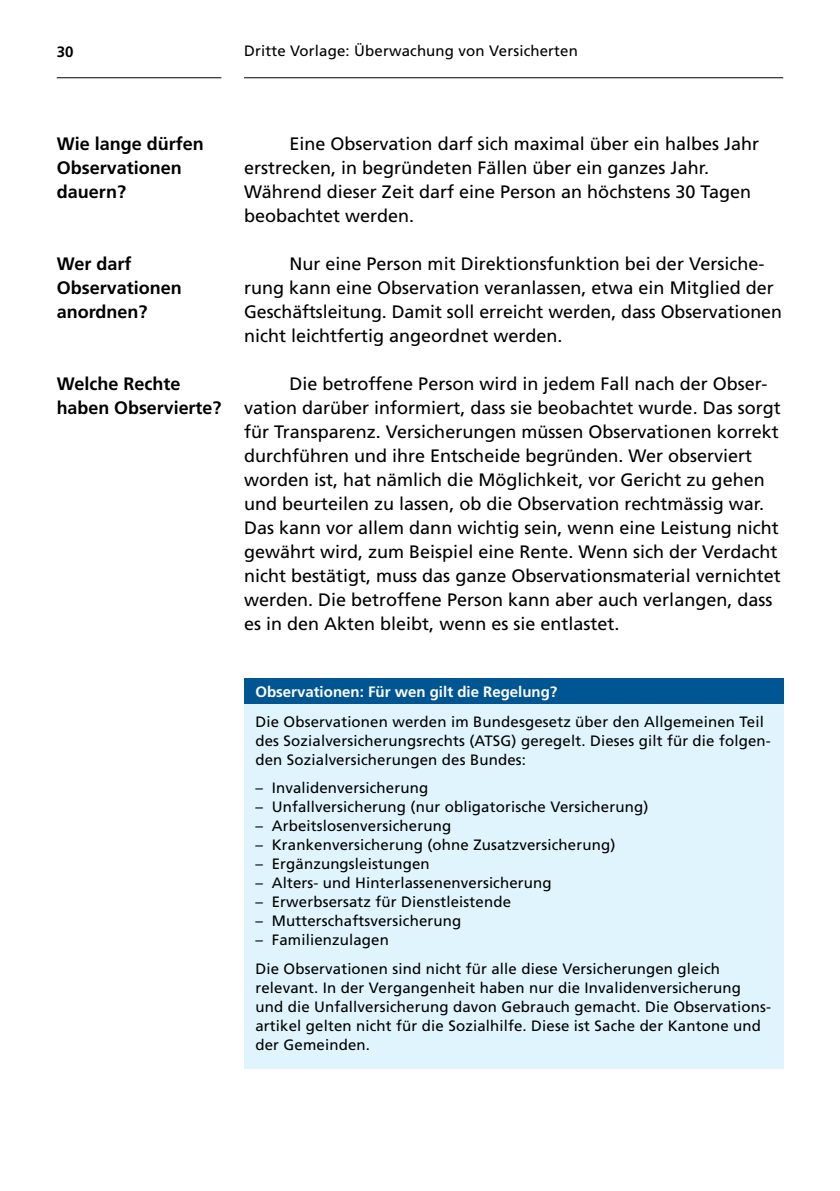
<style>
.page{position:relative;width:840px;height:1191px;background:#fff}
.page>*{position:absolute;margin:0;border:0;box-sizing:border-box;transform-origin:0 0}
.t1{font:18px/24px "Frutiger LT Std";color:#000}
.t2{font:700 18px/24px "Frutiger LT Std";color:#000}
.t3{font:15px/19px "Frutiger LT Std";letter-spacing:.01em;color:#000}
.t4{font:700 15px "Frutiger LT Std";color:#fff}
.t5{font:700 15px "Frutiger LT Std";color:#000}
</style>
<div class="page">
<hr style="left:244px;top:77px;width:538px;height:1px;background:#000">
<hr style="left:57px;top:77px;width:164px;height:1px;background:#000">
<div style="left:244px;top:678px;width:538px;height:26px;background:#005693"></div>
<div style="left:244px;top:704px;width:538px;height:364px;background:#e0f4fd"></div>
<p class="t5" style="left:57px;top:43px;width:18px">30</p>
<p class="t3" style="left:244px;top:42px;width:335px">Dritte Vorlage: Überwachung von Versicherten</p>
<h3 class="t2" style="left:57px;top:132px;width:149px">Wie lange dürfen<br>Observationen dauern?</h3>
<h3 class="t2" style="left:57px;top:252px;width:127px">Wer darf<br>Observationen anordnen?</h3>
<h3 class="t2" style="left:57px;top:372px;width:166px">Welche Rechte haben Observierte?</h3>
<p class="t1" style="left:244px;top:132px;width:516px;text-indent:45px">Eine Observation darf sich maximal über ein halbes Jahr erstrecken, in begründeten Fällen über ein ganzes Jahr.<br>Während dieser Zeit darf eine Person an höchstens 30 Tagen beobachtet werden.</p>
<p class="t1" style="left:244px;top:252px;width:539px;text-indent:45px">Nur eine Person mit Direktionsfunktion bei der Versiche&shy;rung kann eine Observation veranlassen, etwa ein Mitglied der Geschäftsleitung. Damit soll erreicht werden, dass Observationen nicht leichtfertig angeordnet werden.</p>
<p class="t1" style="left:244px;top:372px;width:538px;text-indent:45px">Die betroffene Person wird in jedem Fall nach der Obser&shy;vation darüber informiert, dass sie beobachtet wurde. Das sorgt für Transparenz. Versicherungen müssen Observationen korrekt durchführen und ihre Entscheide begründen. Wer observiert worden ist, hat nämlich die Möglichkeit, vor Gericht zu gehen und beurteilen zu lassen, ob die Observation rechtmässig war.<br>Das kann vor allem dann wichtig sein, wenn eine Leistung nicht gewährt wird, zum Beispiel eine Rente. Wenn sich der Verdacht nicht bestätigt, muss das ganze Observationsmaterial vernichtet werden. Die betroffene Person kann aber auch verlangen, dass es in den Akten bleibt, wenn es sie entlastet.</p>
<h4 class="t4" style="left:255px;top:683px;width:303px">Observationen: Für wen gilt die Regelung?</h4>
<p class="t3" style="left:255px;top:712px;width:516px">Die Observationen werden im Bundesgesetz über den Allgemeinen Teil des Sozialversicherungsrechts (ATSG) geregelt. Dieses gilt für die folgen&shy;den Sozialversicherungen des Bundes:</p>
<p class="t3" style="left:255px;top:778px;width:174px">– Invalidenversicherung</p>
<p class="t3" style="left:255px;top:797px;width:394px">– Unfallversicherung (nur obligatorische Versicherung)</p>
<p class="t3" style="left:255px;top:816px;width:197px">– Arbeitslosenversicherung</p>
<p class="t3" style="left:255px;top:835px;width:361px">– Krankenversicherung (ohne Zusatzversicherung)</p>
<p class="t3" style="left:255px;top:854px;width:176px">– Ergänzungsleistungen</p>
<p class="t3" style="left:255px;top:873px;width:298px">– Alters- und Hinterlassenenversicherung</p>
<p class="t3" style="left:255px;top:892px;width:257px">– Erwerbsersatz für Dienstleistende</p>
<p class="t3" style="left:255px;top:911px;width:207px">– Mutterschaftsversicherung</p>
<p class="t3" style="left:255px;top:930px;width:135px">– Familienzulagen</p>
<p class="t3" style="left:255px;top:959px;width:517px">Die Observationen sind nicht für alle diese Versicherungen gleich relevant. In der Vergangenheit haben nur die Invalidenversicherung und die Unfallversicherung davon Gebrauch gemacht. Die Observations&shy;artikel gelten nicht für die Sozialhilfe. Diese ist Sache der Kantone und der Gemeinden.</p>
</div>
